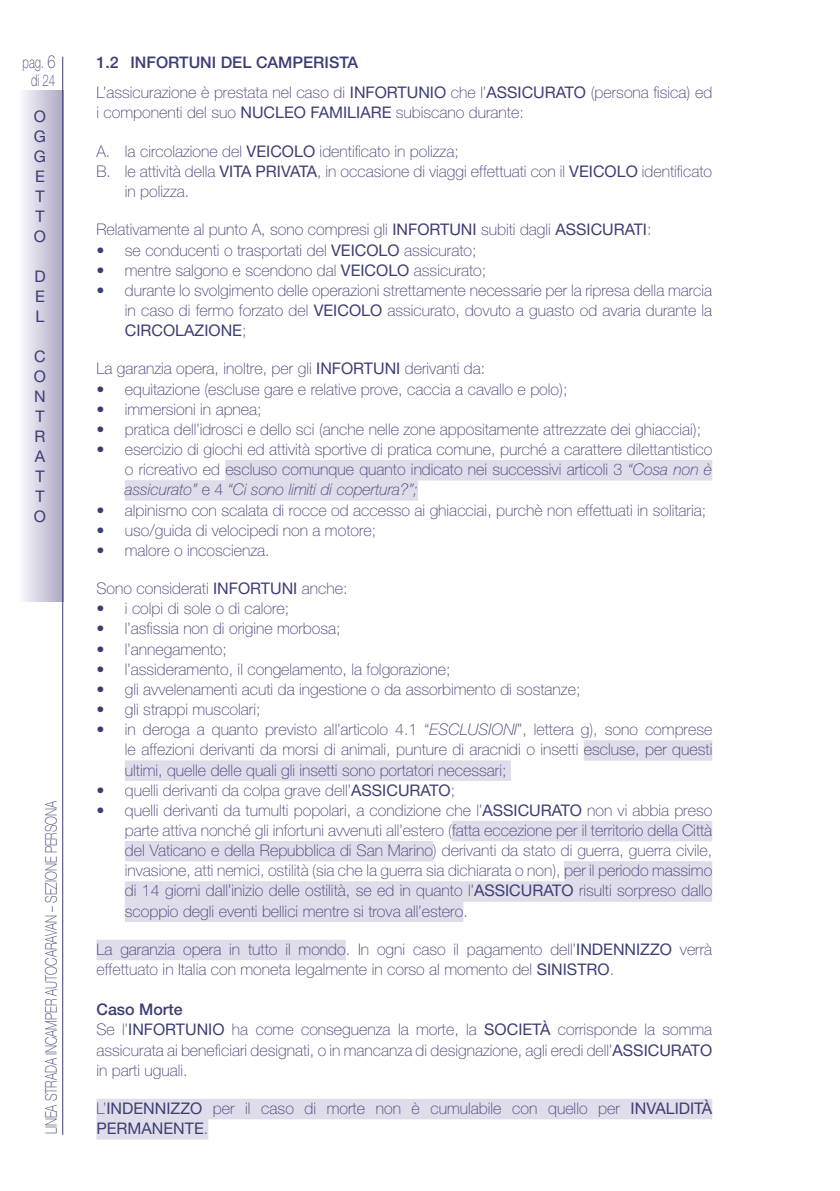
<style>
.page{position:relative;width:840px;height:1191px;background:#fff}
.page>*{position:absolute;margin:0;border:0;box-sizing:border-box;transform-origin:0 0}
.t1{font:100 16.2px/18px "Helvetica Neue LT Std";color:#3c3e73;text-align:center;scale:.71 1}
.t2{font:100 16px/20.2px "Helvetica Neue LT Std";color:#3c3e73}
.t3{font:100 16px "Helvetica Neue LT Std";color:#3c3e73;scale:.74 1}
.t4{font:16px/20px "Helvetica Neue LT Std";color:#3c3e73;text-align:justify}
.s1{font-size:18px}
.s2{font-weight:500}
.s3{font-weight:400}
.s4{font-style:italic}
</style>
<div class="page">
<div style="left:225px;top:460px;width:486px;height:20px;background:#dfddea"></div>
<div style="left:125px;top:480px;width:293px;height:20px;background:#dfddea"></div>
<div style="left:583px;top:740px;width:128px;height:20px;background:#dfddea"></div>
<div style="left:125px;top:760px;width:385px;height:21px;background:#dfddea"></div>
<div style="left:451px;top:821px;width:260px;height:20px;background:#dfddea"></div>
<div style="left:125px;top:841px;width:307px;height:20px;background:#dfddea"></div>
<div style="left:563px;top:861px;width:148px;height:20px;background:#dfddea"></div>
<div style="left:125px;top:881px;width:586px;height:20px;background:#dfddea"></div>
<div style="left:125px;top:901px;width:338px;height:21px;background:#dfddea"></div>
<div style="left:96px;top:939px;width:249px;height:21px;background:#dfddea"></div>
<div style="left:96px;top:1098px;width:615px;height:21px;background:#dfddea"></div>
<div style="left:96px;top:1119px;width:112px;height:20px;background:#dfddea"></div>
<div style="left:17px;top:91px;width:46px;height:510px;background:linear-gradient(to right,#fff,#afaac6)"></div>
<hr style="left:62px;top:57px;width:1px;height:1077px;background:#3c3e73">
<p class="t1" style="left:23px;top:53px;width:48px">pag. <span class="s1">6 </span>di 24</p>
<p class="t2" style="left:96px;top:47px;width:617px;line-height:30.2px"><span class="s2">1.2 INFORTUNI DEL CAMPERISTA<br></span>L’assicurazione è prestata nel caso di <span class="s3">INFORTUNIO</span> che l’<span class="s3">ASSICURATO</span> (persona fisica) ed</p>
<p class="t2" style="left:96px;top:103px;width:428px">i componenti del suo <span class="s3">NUCLEO FAMILIARE</span> subiscano durante:</p>
<p class="t2" style="left:96px;top:141px;width:364px">A. la circolazione del <span class="s3">VEICOLO</span> identificato in polizza;</p>
<p class="t2" style="left:96px;top:161px;width:617px">B. le attività della <span class="s3">VITA PRIVATA</span>, in occasione di viaggi effettuati con il <span class="s3">VEICOLO</span> identificato</p>
<p class="t2" style="left:125px;top:181px;width:66px">in polizza.</p>
<p class="t2" style="left:96px;top:219px;width:556px">Relativamente al punto A, sono compresi gli <span class="s3">INFORTUNI</span> subiti dagli <span class="s3">ASSICURATI</span>:</p>
<p class="t2" style="left:96px;top:240px;width:381px">• se conducenti o trasportati del <span class="s3">VEICOLO</span> assicurato;</p>
<p class="t2" style="left:96px;top:260px;width:391px">• mentre salgono e scendono dal <span class="s3">VEICOLO</span> assicurato;</p>
<p class="t2" style="left:125px;top:280px;width:588px;text-align:justify;text-indent:-28px">• durante lo svolgimento delle operazioni strettamente necessarie per la ripresa della marcia in caso di fermo forzato del <span class="s3">VEICOLO</span> assicurato, dovuto a guasto od avaria durante la <span class="s3">CIRCOLAZIONE</span>;</p>
<p class="t2" style="left:96px;top:359px;width:390px">La garanzia opera, inoltre, per gli <span class="s3">INFORTUNI</span> derivanti da:</p>
<p class="t2" style="left:96px;top:379px;width:472px">• equitazione (escluse gare e relative prove, caccia a cavallo e polo);</p>
<p class="t2" style="left:96px;top:399px;width:167px">• immersioni in apnea;</p>
<p class="t2" style="left:96px;top:419px;width:606px">• pratica dell’idrosci e dello sci (anche nelle zone appositamente attrezzate dei ghiacciai);</p>
<p class="t2" style="left:125px;top:439px;width:588px;text-align:justify;text-indent:-28px">• esercizio di giochi ed attività sportive di pratica comune, purché a carattere dilettantistico o ricreativo ed escluso comunque quanto indicato nei successivi articoli 3 <span class="s4">“Cosa non è assicurato”</span> e 4 <span class="s4">“Ci sono limiti di copertura?”;</span></p>
<p class="t2" style="left:96px;top:500px;width:611px">• alpinismo con scalata di rocce od accesso ai ghiacciai, purchè non effettuati in solitaria;</p>
<p class="t2" style="left:96px;top:520px;width:281px">• uso/guida di velocipedi non a motore;</p>
<p class="t2" style="left:96px;top:540px;width:175px">• malore o incoscienza.</p>
<p class="t2" style="left:96px;top:578px;width:252px">Sono considerati <span class="s3">INFORTUNI</span> anche:</p>
<p class="t2" style="left:96px;top:598px;width:194px">• i colpi di sole o di calore;</p>
<p class="t2" style="left:96px;top:618px;width:245px">• l’asfissia non di origine morbosa;</p>
<p class="t2" style="left:96px;top:639px;width:132px">• l’annegamento;</p>
<p class="t2" style="left:96px;top:659px;width:355px">• l’assideramento, il congelamento, la folgorazione;</p>
<p class="t2" style="left:96px;top:679px;width:485px">• gli avvelenamenti acuti da ingestione o da assorbimento di sostanze;</p>
<p class="t2" style="left:96px;top:699px;width:165px">• gli strappi muscolari;</p>
<p class="t2" style="left:125px;top:719px;width:588px;text-align:justify;text-indent:-28px">• in deroga a quanto previsto all’articolo 4.1 “<span class="s4">ESCLUSIONI</span>”, lettera g), sono comprese le affezioni derivanti da morsi di animali, punture di aracnidi o insetti escluse, per questi ultimi, quelle delle quali gli insetti sono portatori necessari;</p>
<p class="t2" style="left:96px;top:780px;width:360px">• quelli derivanti da colpa grave dell’<span class="s3">ASSICURATO</span>;</p>
<p class="t2" style="left:125px;top:800px;width:588px;text-align:justify;text-indent:-28px">• quelli derivanti da tumulti popolari, a condizione che l’<span class="s3">ASSICURATO</span> non vi abbia preso parte attiva nonché gli infortuni avvenuti all’estero (fatta eccezione per il territorio della Città del Vaticano e della Repubblica di San Marino) derivanti da stato di guerra, guerra civile, invasione, atti nemici, ostilità (sia che la guerra sia dichiarata o non), per il periodo massimo di 14 giorni dall’inizio delle ostilità, se ed in quanto l’<span class="s3">ASSICURATO</span> risulti sorpreso dallo scoppio degli eventi bellici mentre si trova all’estero.</p>
<p class="t2" style="left:96px;top:939px;width:617px">La garanzia opera in tutto il mondo. In ogni caso il pagamento dell’<span class="s3">INDENNIZZO</span> verrà effettuato in Italia con moneta legalmente in corso al momento del <span class="s3">SINISTRO</span>.</p>
<p class="t2" style="left:96px;top:999px;width:617px"><span class="s2">Caso Morte<br></span>Se l’<span class="s3">INFORTUNIO</span> ha come conseguenza la morte, la <span class="s3">SOCIETÀ</span> corrisponde la somma assicurata ai beneficiari designati, o in mancanza di designazione, agli eredi dell’<span class="s3">ASSICURATO </span>in parti uguali.</p>
<p class="t2" style="left:96px;top:1098px;width:617px">L’<span class="s3">INDENNIZZO</span> per il caso di morte non è cumulabile con quello per <span class="s3">INVALIDITÀ<br>PERMANENTE</span>.</p>
<p class="t4" style="left:34px;top:106px;width:14px">O G G E T T O</p>
<p class="t4" style="left:34px;top:266px;width:13px">D E L</p>
<p class="t4" style="left:34px;top:346px;width:14px">C O N T R A T T O</p>
<p class="t3" style="left:42px;top:1134px;width:452px;rotate:-90deg">LINEA STRADA INCAMPER AUTOCARAVAN – SEZIONE PERSONA</p>
</div>
